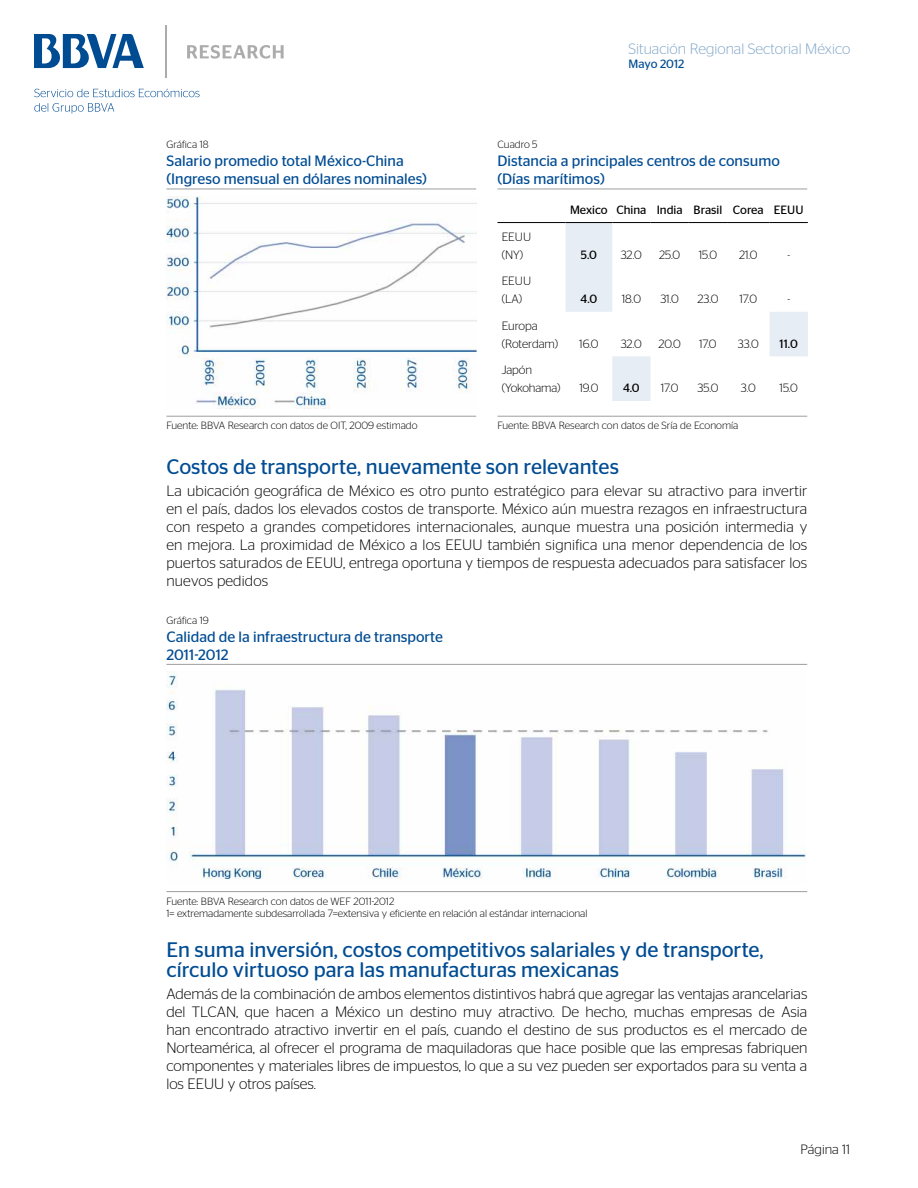
<style>
.page{position:relative;width:918px;height:1188px;background:#fff}
.page>*{position:absolute;margin:0;border:0;box-sizing:border-box;transform-origin:0 0}
.t1{font:21px/19.5px "Stag Sans";color:#004c93}
.t2{font:300 15px/18px "Stag Sans";color:#000;text-align:justify}
.t3{font:15px/18px "Stag Sans";color:#004c93}
.t4{font:300 15px "Stag Sans";color:#80a6c9}
.t5{font:300 13.5px "Stag Sans";color:#000}
.t6{font:300 12px/18px "Stag Sans";color:#000}
.t7{font:12px "Stag Sans";color:#000}
.t8{font:12px "Stag Sans";color:#004c93}
.t9{font:300 10.5px/12.6px "Stag Sans";color:#000}
</style>
<div class="page">
<svg style="left:34px;top:89px;width:166px;height:8px"></svg>
<svg style="left:34px;top:103px;width:80px;height:11px"></svg>
<svg style="left:187px;top:45px;width:97px;height:14px"></svg>
<svg style="left:34px;top:34px;width:110px;height:34px"></svg>
<hr style="left:165px;top:25px;width:2px;height:52px;background:#acacad">
<hr style="left:166px;top:664px;width:641px;height:1px;background:#9c9e9f">
<img style="left:166px;top:672px;width:639px;height:207px">
<hr style="left:166px;top:891px;width:641px;height:1px;background:#9c9e9f">
<hr style="left:166px;top:189px;width:310px;height:1px;background:#9c9e9f">
<hr style="left:497px;top:189px;width:310px;height:1px;background:#9c9e9f">
<img style="left:166px;top:196px;width:310px;height:213px">
<hr style="left:166px;top:416px;width:310px;height:1px;background:#9c9e9f">
<hr style="left:497px;top:416px;width:310px;height:1px;background:#9c9e9f">
<svg style="left:566px;top:223px;width:242px;height:178px"></svg>
<hr style="left:497px;top:222px;width:69px;height:1px;background:#000">
<hr style="left:566px;top:222px;width:46px;height:1px;background:#000">
<hr style="left:612px;top:222px;width:39px;height:1px;background:#000">
<hr style="left:651px;top:222px;width:38px;height:1px;background:#000">
<hr style="left:689px;top:222px;width:38px;height:1px;background:#000">
<hr style="left:727px;top:222px;width:43px;height:1px;background:#000">
<hr style="left:770px;top:222px;width:38px;height:1px;background:#000">
<p class="t9" style="left:166px;top:138px;width:44px">Gráfica 18</p>
<p class="t3" style="left:166px;top:152px;width:262px">Salario promedio total México-China (Ingreso mensual en dólares nominales)</p>
<p class="t4" style="left:629px;top:41px;width:223px">Situación Regional Sectorial México</p>
<p class="t8" style="left:629px;top:57px;width:57px">Mayo 2012</p>
<p class="t9" style="left:497px;top:138px;width:42px">Cuadro 5</p>
<p class="t3" style="left:497px;top:152px;width:284px">Distancia a principales centros de consumo (Días marítimos)</p>
<p class="t6" style="left:502px;top:227px;width:31px">EEUU (NY)</p>
<p class="t6" style="left:502px;top:272px;width:31px">EEUU (LA)</p>
<p class="t6" style="left:502px;top:317px;width:58px">Europa (Roterdam)</p>
<p class="t6" style="left:502px;top:361px;width:60px">Japón (Yokohama)</p>
<p class="t7" style="left:570px;top:203px;width:235px">Mexico China India Brasil Corea EEUU</p>
<p class="t7" style="left:581px;top:248px;width:17px">5.0</p>
<p class="t6" style="left:621px;top:245px;width:23px">32.0</p>
<p class="t6" style="left:659px;top:245px;width:23px">25.0</p>
<p class="t6" style="left:699px;top:245px;width:20px">15.0</p>
<p class="t6" style="left:739px;top:245px;width:20px">21.0</p>
<p class="t6" style="left:787px;top:245px;width:4px">-</p>
<p class="t7" style="left:581px;top:292px;width:18px">4.0</p>
<p class="t6" style="left:622px;top:290px;width:21px">18.0</p>
<p class="t6" style="left:660px;top:290px;width:20px">31.0</p>
<p class="t6" style="left:697px;top:290px;width:22px">23.0</p>
<p class="t6" style="left:740px;top:290px;width:19px">17.0</p>
<p class="t6" style="left:787px;top:290px;width:4px">-</p>
<p class="t6" style="left:579px;top:335px;width:21px">16.0</p>
<p class="t6" style="left:621px;top:335px;width:23px">32.0</p>
<p class="t6" style="left:658px;top:335px;width:24px">20.0</p>
<p class="t6" style="left:699px;top:335px;width:19px">17.0</p>
<p class="t6" style="left:738px;top:335px;width:22px">33.0</p>
<p class="t7" style="left:780px;top:337px;width:20px">11.0</p>
<p class="t6" style="left:579px;top:379px;width:20px">19.0</p>
<p class="t7" style="left:623px;top:382px;width:18px">4.0</p>
<p class="t6" style="left:661px;top:379px;width:19px">17.0</p>
<p class="t6" style="left:697px;top:379px;width:22px">35.0</p>
<p class="t6" style="left:741px;top:379px;width:16px">3.0</p>
<p class="t6" style="left:779px;top:379px;width:20px">15.0</p>
<p class="t9" style="left:166px;top:419px;width:253px">Fuente: BBVA Research con datos de OIT, 2009 estimado</p>
<p class="t9" style="left:497px;top:419px;width:242px">Fuente: BBVA Research con datos de Sría de Economía</p>
<h1 class="t1" style="left:166px;top:456px;width:454px">Costos de transporte, nuevamente son relevantes</h1>
<p class="t2" style="left:166px;top:481px;width:642px">La ubicación geográfica de México es otro punto estratégico para elevar su atractivo para invertir en el país, dados los elevados costos de transporte. México aún muestra rezagos en infraestructura con respeto a grandes competidores internacionales, aunque muestra una posición intermedia y en mejora. La proximidad de México a los EEUU también significa una menor dependencia de los puertos saturados de EEUU, entrega oportuna y tiempos de respuesta adecuados para satisfacer los nuevos pedidos</p>
<p class="t9" style="left:166px;top:614px;width:44px">Gráfica 19</p>
<p class="t3" style="left:166px;top:627px;width:278px">Calidad de la infraestructura de transporte<br>2011-2012</p>
<p class="t9" style="left:166px;top:895px;width:423px">Fuente: BBVA Research con datos de WEF 2011-2012<br>1= extremadamente subdesarrollada 7=extensiva y eficiente en relación al estándar internacional</p>
<h1 class="t1" style="left:166px;top:940px;width:599px">En suma inversión, costos competitivos salariales y de transporte, círculo virtuoso para las manufacturas mexicanas</h1>
<p class="t2" style="left:166px;top:985px;width:642px">Además de la combinación de ambos elementos distintivos habrá que agregar las ventajas arancelarias del TLCAN, que hacen a México un destino muy atractivo. De hecho, muchas empresas de Asia han encontrado atractivo invertir en el país, cuando el destino de sus productos es el mercado de Norteamérica, al ofrecer el programa de maquiladoras que hace posible que las empresas fabriquen componentes y materiales libres de impuestos, lo que a su vez pueden ser exportados para su venta a los EEUU y otros países.</p>
<p class="t5" style="left:801px;top:1142px;width:51px">Página 11</p>
</div>
